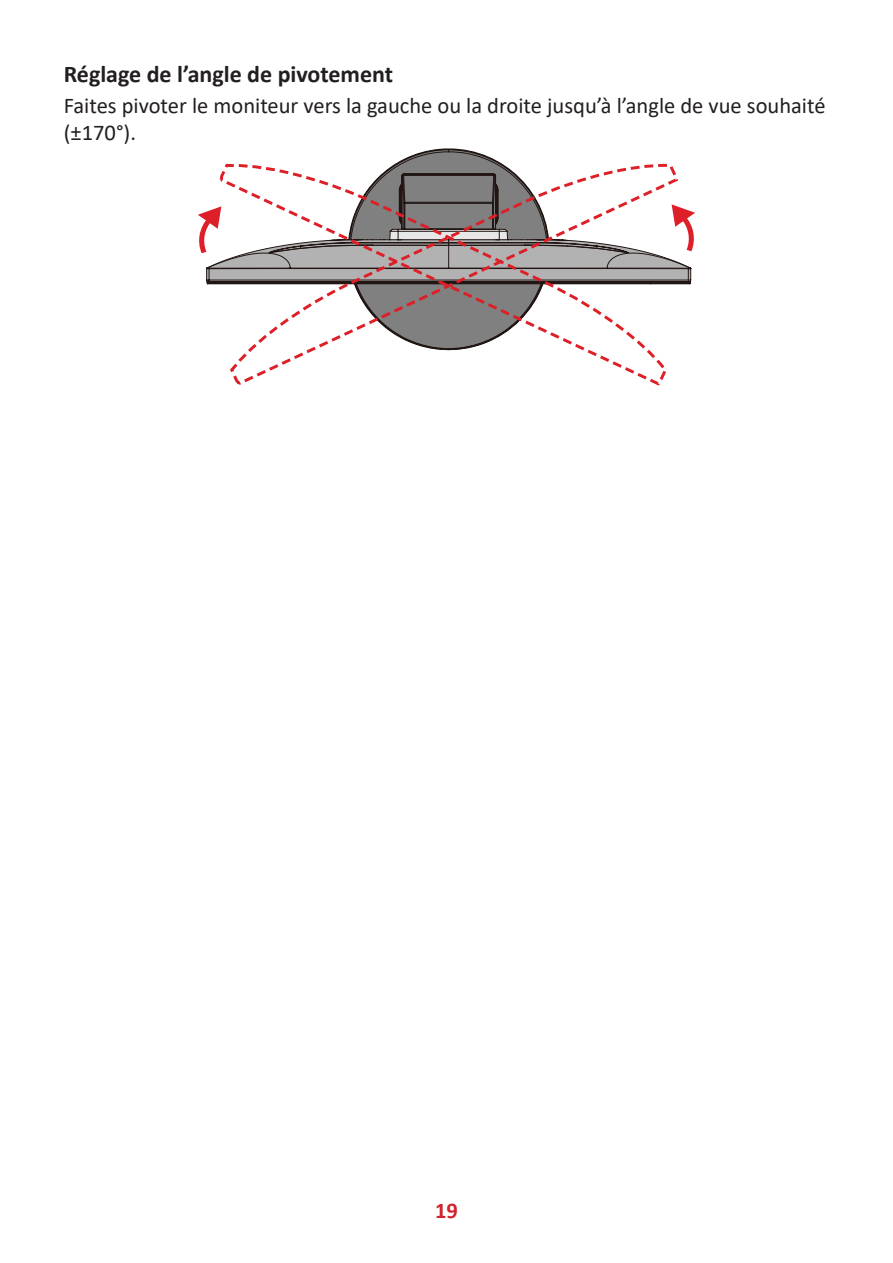
<style>
.page{position:relative;width:893px;height:1263px;background:#fff}
.page>*{position:absolute;margin:0;border:0;box-sizing:border-box;transform-origin:0 0}
.t1{font:700 24px "Calibri";color:#231f20}
.t2{font:22.5px/27px "Calibri";color:#231f20}
.t3{font:700 22.5px "Calibri";color:#d1232a}
</style>
<div class="page">
<svg style="left:207px;top:149px;width:484px;height:136px"></svg>
<svg style="left:198px;top:204px;width:497px;height:80px"></svg>
<svg style="left:217px;top:162px;width:463px;height:224px"></svg>
<p class="t1" style="left:64px;top:57px;width:331px">Réglage de l’angle de pivotement</p>
<p class="t2" style="left:64px;top:91px;width:763px">Faites pivoter le moniteur vers la gauche ou la droite jusqu’à l’angle de vue souhaité (±170°).</p>
<p class="t3" style="left:435px;top:1194px;width:24px">19</p>
</div>
